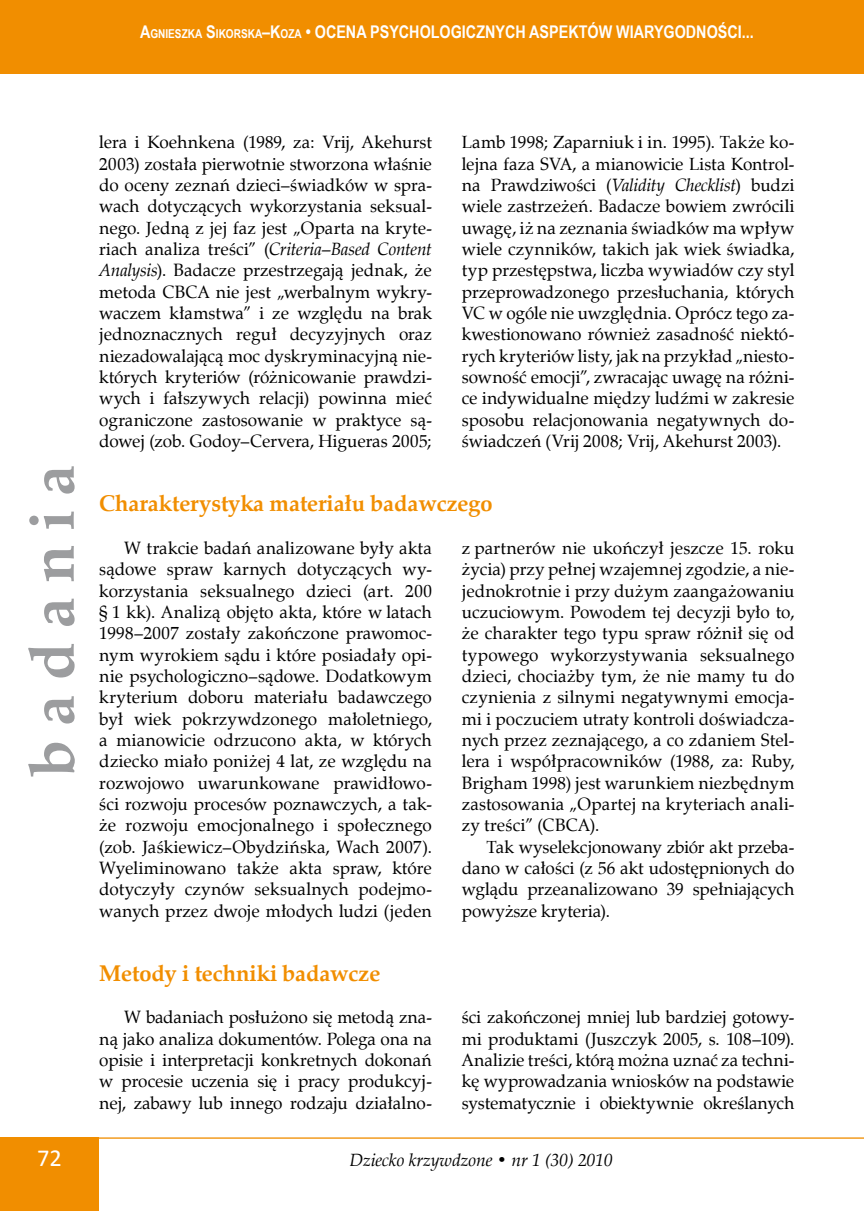
<style>
.page{position:relative;width:864px;height:1211px;background:#fff}
.page>*{position:absolute;margin:0;border:0;box-sizing:border-box;transform-origin:0 0}
.t1{font:700 63px "Zapf Calligr EU";color:#9c9d9f}
.t2{font:24.5px "Calibri";color:#fff}
.t3{font:700 22.75px "Zapf Calligr EU";letter-spacing:-.005em;color:#f18e00}
.t4{font:17.5px/21.3px "Zapf Calligr EU";color:#000;text-align:justify}
.t5{font:700 17.5px "Arial Narrow";color:#fff}
.t6{font:italic 17.5px "Zapf Calligr EU";color:#000}
.s1{font-size:12.25px}
.s2{font-style:inherit}
.s3{font-style:italic}
</style>
<div class="page">
<div style="left:0;top:1137px;width:98px;height:73px;background:#f18e00"></div>
<div style="left:0;top:0;width:863px;height:74px;background:#f18e00"></div>
<hr style="left:74px;top:1137px;width:789px;height:1px;background:#f18e00">
<hr style="left:863px;top:0;width:1px;height:74px;background:#f18e00">
<p class="t5" style="left:140px;top:19px;width:615px">A<span class="s1">GNIESZKA</span> <span class="s2">S</span><span class="s1">IKORSKA</span><span class="s2">–K</span><span class="s1">OZA</span> • OCENA PSYCHOLOGICZNYCH ASPEKTÓW WIARYGODNOŚCI...</p>
<h1 class="t1" style="left:13px;top:776px;width:313px;rotate:-90deg">b a d a n i a</h1>
<p class="t4" style="left:99px;top:132px;width:334px">lera i Koehnkena (1989, za: Vrij, Akehurst 2003) została pierwotnie stworzona właśnie do oceny zeznań dzieci–świadków w spra&shy;wach dotyczących wykorzystania seksual&shy;nego. Jedną z jej faz jest „Oparta na kryte&shy;riach analiza treści” (<span class="s3">Criteria–Based Content Analysis</span>). Badacze przestrzegają jednak, że metoda CBCA nie jest „werbalnym wykry&shy;waczem kłamstwa” i ze względu na brak jednoznacznych reguł decyzyjnych oraz niezadowalającą moc dyskryminacyjną nie&shy;których kryteriów (różnicowanie prawdzi&shy;wych i fałszywych relacji) powinna mieć ograniczone zastosowanie w praktyce są&shy;dowej (zob. Godoy–Cervera, Higueras 2005;</p>
<p class="t4" style="left:461px;top:132px;width:334px">Lamb 1998; Zaparniuk i in. 1995). Także ko&shy;lejna faza SVA, a mianowicie Lista Kontrol&shy;na Prawdziwości (<span class="s3">Validity Checklist</span>) budzi wiele zastrzeżeń. Badacze bowiem zwrócili uwagę, iż na zeznania świadków ma wpływ wiele czynników, takich jak wiek świadka, typ przestępstwa, liczba wywiadów czy styl przeprowadzonego przesłuchania, których VC w ogóle nie uwzględnia. Oprócz tego za&shy;kwestionowano również zasadność niektó&shy;rych kryteriów listy, jak na przykład „niesto&shy;sowność emocji”, zwracając uwagę na różni&shy;ce indywidualne między ludźmi w zakresie sposobu relacjonowania negatywnych do&shy;świadczeń (Vrij 2008; Vrij, Akehurst 2003).</p>
<h3 class="t3" style="left:99px;top:489px;width:395px">Charakterystyka materiału badawczego</h3>
<p class="t4" style="left:99px;top:537px;width:334px;text-indent:25px">W trakcie badań analizowane były akta sądowe spraw karnych dotyczących wy&shy;korzystania seksualnego dzieci (art. 200 § 1 kk). Analizą objęto akta, które w latach 1998–2007 zostały zakończone prawomoc&shy;nym wyrokiem sądu i które posiadały opi&shy;nie psychologiczno–sądowe. Dodatkowym kryterium doboru materiału badawczego był wiek pokrzywdzonego małoletniego, a mianowicie odrzucono akta, w których dziecko miało poniżej 4 lat, ze względu na rozwojowo uwarunkowane prawidłowo&shy;ści rozwoju procesów poznawczych, a tak&shy;że rozwoju emocjonalnego i społecznego (zob. Jaśkiewicz–Obydzińska, Wach 2007).<br>Wyeliminowano także akta spraw, które dotyczyły czynów seksualnych podejmo&shy;wanych przez dwoje młodych ludzi (jeden</p>
<p class="t4" style="left:461px;top:537px;width:334px">z partnerów nie ukończył jeszcze 15. roku życia) przy pełnej wzajemnej zgodzie, a nie&shy;jednokrotnie i przy dużym zaangażowaniu uczuciowym. Powodem tej decyzji było to, że charakter tego typu spraw różnił się od typowego wykorzystywania seksualnego dzieci, chociażby tym, że nie mamy tu do czynienia z silnymi negatywnymi emocja&shy;mi i poczuciem utraty kontroli doświadcza&shy;nych przez zeznającego, a co zdaniem Stel&shy;lera i współpracowników (1988, za: Ruby, Brigham 1998) jest warunkiem niezbędnym zastosowania „Opartej na kryteriach anali&shy;zy treści” (CBCA).</p>
<p class="t4" style="left:461px;top:836px;width:334px;text-indent:25px">Tak wyselekcjonowany zbiór akt przeba&shy;dano w całości (z 56 akt udostępnionych do wglądu przeanalizowano 39 spełniających powyższe kryteria).</p>
<h3 class="t3" style="left:99px;top:958px;width:282px">Metody i techniki badawcze</h3>
<p class="t4" style="left:99px;top:1007px;width:334px;text-indent:25px">W badaniach posłużono się metodą zna&shy;ną jako analiza dokumentów. Polega ona na opisie i interpretacji konkretnych dokonań w procesie uczenia się i pracy produkcyj&shy;nej, zabawy lub innego rodzaju działalno-</p>
<p class="t4" style="left:461px;top:1007px;width:334px">ści zakończonej mniej lub bardziej gotowy&shy;mi produktami (Juszczyk 2005, s. 108–109).<br>Analizie treści, którą można uznać za techni&shy;kę wyprowadzania wniosków na podstawie systematycznie i obiektywnie określanych</p>
<h2 class="t2" style="left:37px;top:1142px;width:26px">72</h2>
<p class="t6" style="left:349px;top:1149px;width:265px">Dziecko krzywdzone • nr 1 (30) 2010</p>
</div>
